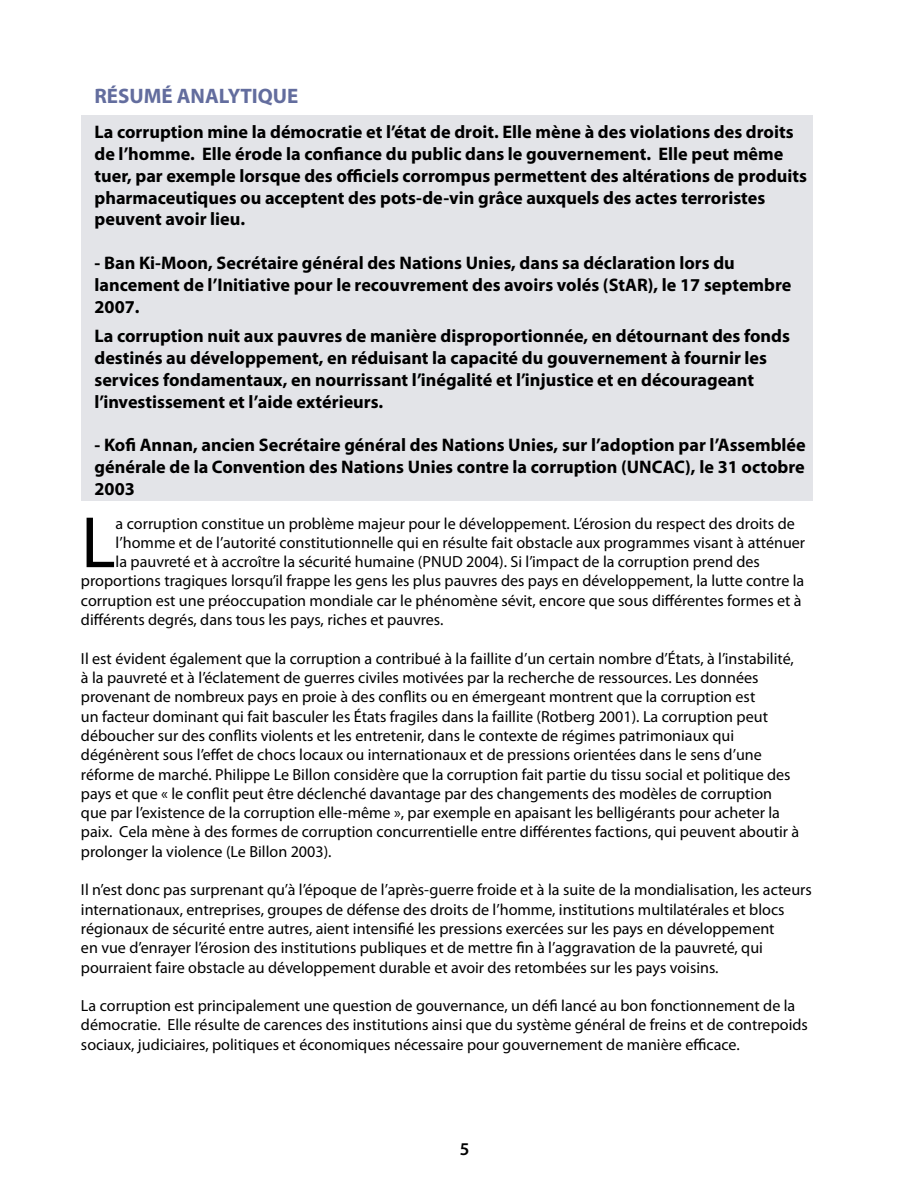
<style>
.page{position:relative;width:918px;height:1188px;background:#fff}
.page>*{position:absolute;margin:0;border:0;box-sizing:border-box;transform-origin:0 0}
.t1{font:73.35px "Myriad Pro";color:#000}
.t2{font:700 21px "Myriad Pro";color:#636d9e}
.t3{font:700 18.15px/21.9px "Myriad Pro";color:#000}
.t4{font:600 18px "Myriad Pro";color:#000}
.t5{font:16.05px/19.4px "Myriad Pro";color:#000}
</style>
<div class="page">
<div style="left:81px;top:116px;width:731px;height:385px;background:#e3e4e8"></div>
<h2 class="t2" style="left:94px;top:82px;width:205px">RÉSUMÉ ANALYTIQUE</h2>
<p class="t3" style="left:94px;top:120px;width:714px">La corruption mine la démocratie et l’état de droit. Elle mène à des violations des droits de l’homme. Elle érode la confiance du public dans le gouvernement. Elle peut même tuer, par exemple lorsque des officiels corrompus permettent des altérations de produits pharmaceutiques ou acceptent des pots-de-vin grâce auxquels des actes terroristes peuvent avoir lieu.</p>
<p class="t3" style="left:94px;top:251px;width:699px">- Ban Ki-Moon, Secrétaire général des Nations Unies, dans sa déclaration lors du lancement de l’Initiative pour le recouvrement des avoirs volés (StAR), le 17 septembre<br>2007.</p>
<p class="t3" style="left:94px;top:324px;width:697px">La corruption nuit aux pauvres de manière disproportionnée, en détournant des fonds destinés au développement, en réduisant la capacité du gouvernement à fournir les services fondamentaux, en nourrissant l’inégalité et l’injustice et en décourageant l’investissement et l’aide extérieurs.</p>
<p class="t3" style="left:94px;top:434px;width:713px;text-align:justify">- Kofi Annan, ancien Secrétaire général des Nations Unies, sur l’adoption par l’Assemblée générale de la Convention des Nations Unies contre la corruption (UNCAC), le 31 octobre 2003</p>
<h1 class="t1" style="left:81px;top:497px;width:36px">L</h1>
<p class="t5" style="left:116px;top:513px;width:681px">a corruption constitue un problème majeur pour le développement. L’érosion du respect des droits de</p>
<p class="t5" style="left:116px;top:533px;width:691px">l’homme et de l’autorité constitutionnelle qui en résulte fait obstacle aux programmes visant à atténuer</p>
<p class="t5" style="left:116px;top:552px;width:646px">la pauvreté et à accroître la sécurité humaine (PNUD 2004). Si l’impact de la corruption prend des</p>
<p class="t5" style="left:81px;top:571px;width:725px">proportions tragiques lorsqu’il frappe les gens les plus pauvres des pays en développement, la lutte contre la</p>
<p class="t5" style="left:81px;top:590px;width:722px">corruption est une préoccupation mondiale car le phénomène sévit, encore que sous différentes formes et à</p>
<p class="t5" style="left:81px;top:610px;width:364px">différents degrés, dans tous les pays, riches et pauvres.</p>
<p class="t5" style="left:81px;top:648px;width:720px">Il est évident également que la corruption a contribué à la faillite d’un certain nombre d’États, à l’instabilité, à la pauvreté et à l’éclatement de guerres civiles motivées par la recherche de ressources. Les données provenant de nombreux pays en proie à des conflits ou en émergeant montrent que la corruption est<br>un facteur dominant qui fait basculer les États fragiles dans la faillite (Rotberg 2001). La corruption peut déboucher sur des conflits violents et les entretenir, dans le contexte de régimes patrimoniaux qui dégénèrent sous l’effet de chocs locaux ou internationaux et de pressions orientées dans le sens d’une réforme de marché. Philippe Le Billon considère que la corruption fait partie du tissu social et politique des pays et que « le conflit peut être déclenché davantage par des changements des modèles de corruption que par l’existence de la corruption elle-même », par exemple en apaisant les belligérants pour acheter la paix. Cela mène à des formes de corruption concurrentielle entre différentes factions, qui peuvent aboutir à prolonger la violence (Le Billon 2003).</p>
<p class="t5" style="left:81px;top:880px;width:732px">Il n’est donc pas surprenant qu’à l’époque de l’après-guerre froide et à la suite de la mondialisation, les acteurs internationaux, entreprises, groupes de défense des droits de l’homme, institutions multilatérales et blocs régionaux de sécurité entre autres, aient intensifié les pressions exercées sur les pays en développement<br>en vue d’enrayer l’érosion des institutions publiques et de mettre fin à l’aggravation de la pauvreté, qui pourraient faire obstacle au développement durable et avoir des retombées sur les pays voisins.</p>
<p class="t5" style="left:81px;top:996px;width:728px">La corruption est principalement une question de gouvernance, un défi lancé au bon fonctionnement de la démocratie. Elle résulte de carences des institutions ainsi que du système général de freins et de contrepoids sociaux, judiciaires, politiques et économiques nécessaire pour gouvernement de manière efficace.</p>
<p class="t4" style="left:460px;top:1137px;width:11px">5</p>
</div>
